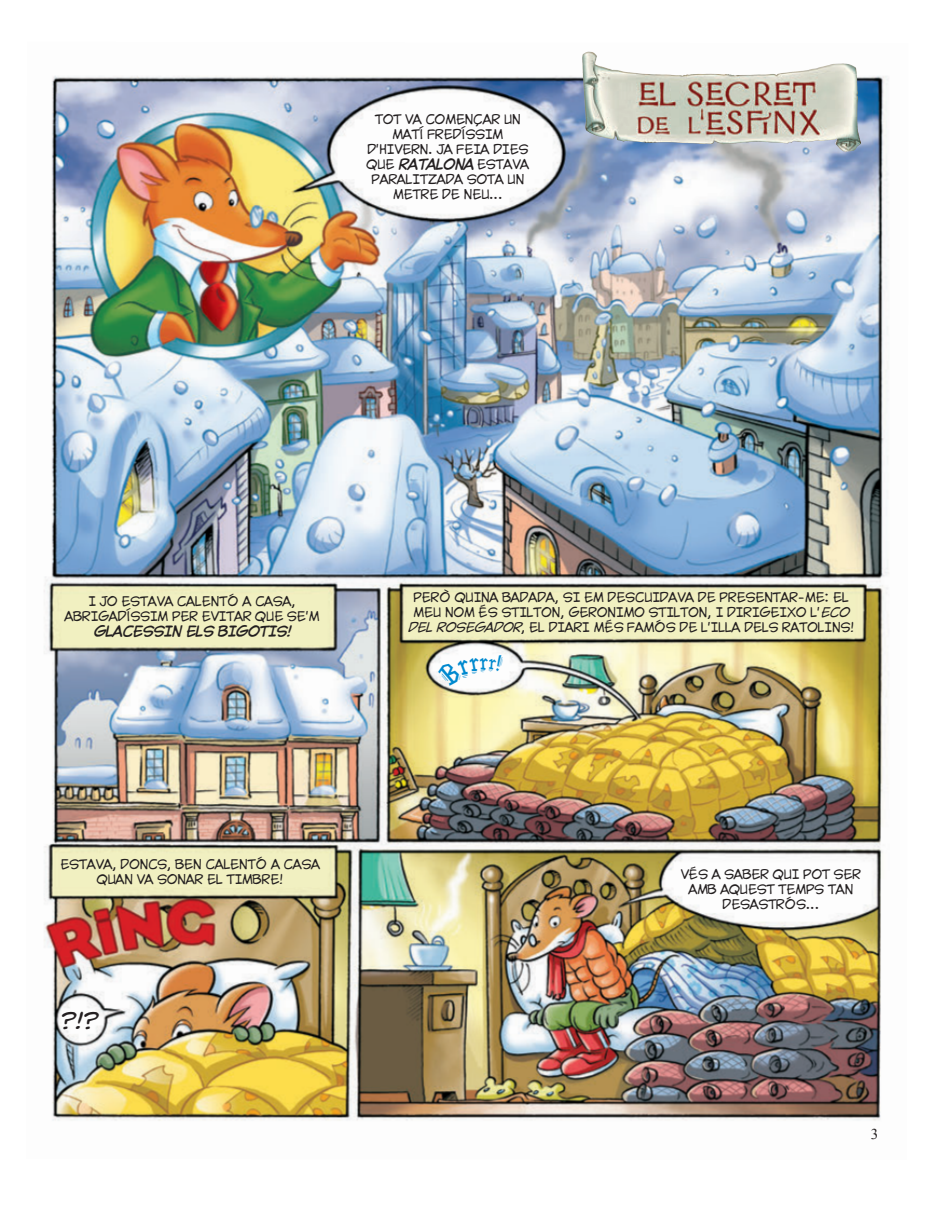
<style>
.page{position:relative;width:935px;height:1212px;background:#fff}
.page>*{position:absolute;margin:0;border:0;box-sizing:border-box;transform-origin:0 0}
.t1{font:italic 700 18px "SUPUPANDAWA Yint";color:#231f20}
.t2{font:12px/15px "SUPUPANDAWA Yint";color:#231f20;text-align:center}
.t3{font:italic 700 12px "SUPUPANDAWA Yint";color:#231f20}
.s1{font-weight:700;font-style:italic}
.s2{font-style:italic}
</style>
<div class="page">
<img style="left:44px;top:51px;width:845px;height:1070px">
<img style="left:595px;top:51px;width:117px;height:25px">
<svg style="left:436px;top:654px;width:67px;height:33px"></svg>
<p class="t2" style="left:366px;top:112px;width:164px">TOT VA COMENÇAR UN<br>MATÍ FREDÍSSIM<br>D’HIVERN. JA FEIA DIES<br>QUE <span class="s1">RATALONA</span> ESTAVA<br>PARALITZADA SOTA UN<br>METRE DE NEU...</p>
<p class="t2" style="left:64px;top:594px;width:256px">I JO ESTAVA CALENTÓ A CASA,<br>ABRIGADÍSSIM PER EVITAR QUE SE’M</p>
<p class="t3" style="left:93px;top:624px;width:199px">GLACESSIN ELS BIGOTIS!</p>
<p class="t2" style="left:407px;top:591px;width:448px">PERÒ QUINA BADADA, SI EM DESCUIDAVA DE PRESENTAR-ME: EL<br>MEU NOM ÉS STILTON, GERONIMO STILTON, I DIRIGEIXO L’<span class="s2">ECO<br>DELROSEGADOR</span>, EL DIARI MÉS FAMÓS DE L’ILLA DELS RATOLINS!</p>
<p class="t2" style="left:60px;top:858px;width:261px">ESTAVA, DONCS, BEN CALENTÓ A CASA<br>QUAN VA SONAR EL TIMBRE!</p>
<p class="t2" style="left:680px;top:867px;width:182px">VÉS A SABER QUI POT SER<br>AMB AQUEST TEMPS TAN<br>DESASTRÓS...</p>
<h1 class="t1" style="left:59px;top:1011px;width:39px">?!?</h1>
</div>
